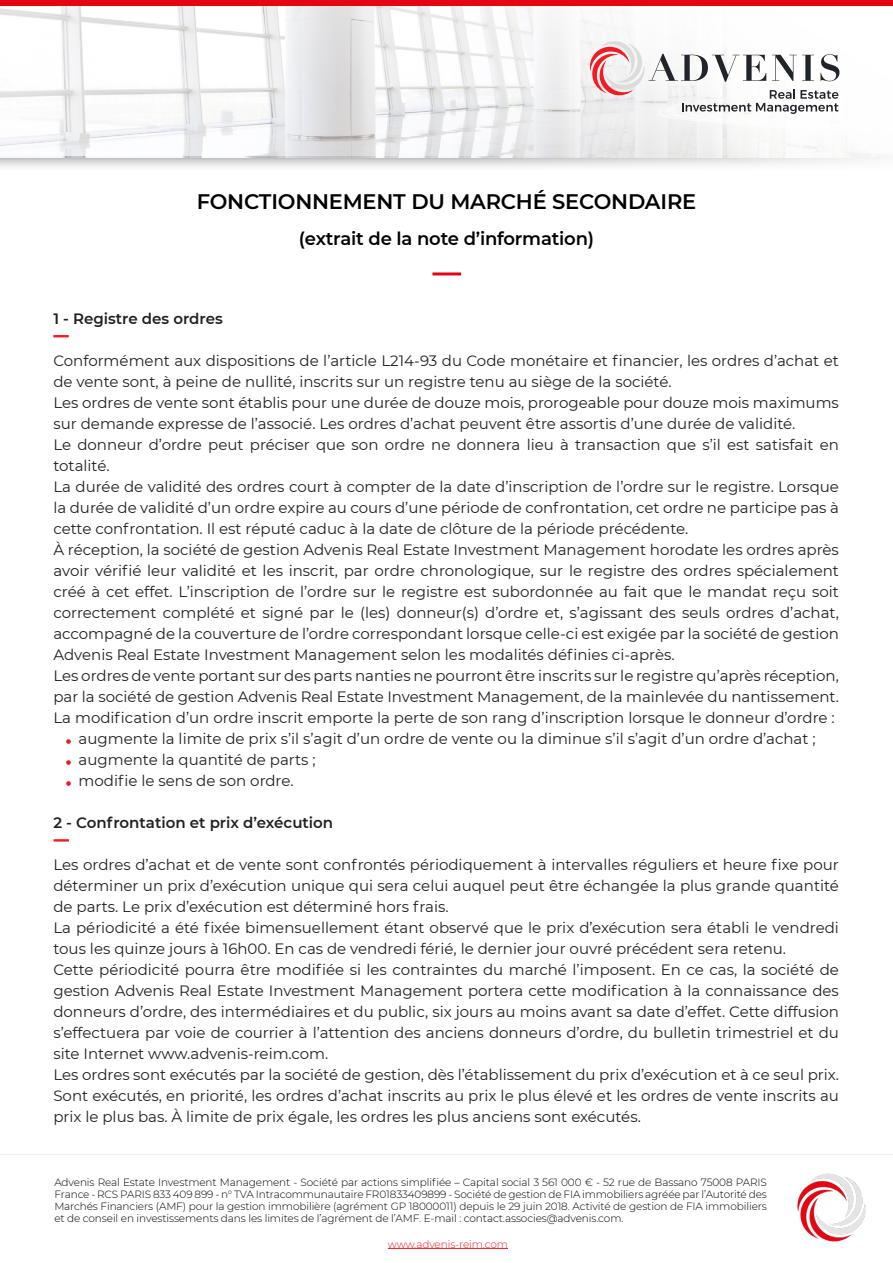
<style>
.page{position:relative;width:893px;height:1263px;background:#fff}
.page>*{position:absolute;margin:0;border:0;box-sizing:border-box;transform-origin:0 0}
.t1{font:600 21px "Montserrat";letter-spacing:-.01em;color:#000001}
.t2{font:600 18px "Montserrat";letter-spacing:-.01em;color:#000001}
.t3{font:15px/21px "Montserrat";color:#231f20}
.t4{font:600 15px "Montserrat";color:#231f20}
.t5{font:300 10.5px/12px "Montserrat";letter-spacing:-.01em;color:#000001;text-align:justify}
.t6{font:300 10.5px "Montserrat";letter-spacing:-.01em;color:#eb1f27}
</style>
<div class="page">
<div style="left:0;top:0;width:893px;height:171px;background:#231f20;opacity:.59"></div>
<svg style="left:259px;top:6px;width:634px;height:270px"></svg>
<svg style="left:0;top:6px;width:742px;height:150px"></svg>
<div style="left:0;top:0;width:893px;height:6px;background:#e30613"></div>
<svg style="left:589px;top:40px;width:250px;height:74px"></svg>
<hr style="left:434px;top:272px;width:26px;height:3px;background:#e30613">
<img style="left:797px;top:1173px;width:69px;height:69px">
<hr style="left:388px;top:1248px;width:120px;height:1px;background:#eb1f27">
<svg style="left:53px;top:335px;width:16px;height:2px"></svg>
<svg style="left:66px;top:739px;width:5px;height:5px"></svg>
<svg style="left:66px;top:760px;width:5px;height:5px"></svg>
<svg style="left:66px;top:781px;width:5px;height:5px"></svg>
<svg style="left:54px;top:839px;width:15px;height:2px"></svg>
<p class="t1" style="left:197px;top:186px;width:501px">FONCTIONNEMENT DU MARCHÉ SECONDAIRE</p>
<p class="t2" style="left:299px;top:226px;width:297px">(extrait de la note d’information)</p>
<p class="t4" style="left:53px;top:308px;width:171px">1 - Registre des ordres</p>
<p class="t3" style="left:53px;top:349px;width:787px">Conformément aux dispositions de l’article L214-93 du Code monétaire et financier, les ordres d’achat et de vente sont, à peine de nullité, inscrits sur un registre tenu au siège de la société.</p>
<p class="t3" style="left:53px;top:391px;width:787px">Les ordres de vente sont établis pour une durée de douze mois, prorogeable pour douze mois maximums sur demande expresse de l’associé. Les ordres d’achat peuvent être assortis d’une durée de validité.</p>
<p class="t3" style="left:53px;top:433px;width:787px">Le donneur d’ordre peut préciser que son ordre ne donnera lieu à transaction que s’il est satisfait en totalité.</p>
<p class="t3" style="left:53px;top:475px;width:787px;text-align:justify">La durée de validité des ordres court à compter de la date d’inscription de l’ordre sur le registre. Lorsque la durée de validité d’un ordre expire au cours d’une période de confrontation, cet ordre ne participe pas à cette confrontation. Il est réputé caduc à la date de clôture de la période précédente.</p>
<p class="t3" style="left:53px;top:538px;width:787px;text-align:justify">À réception, la société de gestion Advenis Real Estate Investment Management horodate les ordres après avoir vérifié leur validité et les inscrit, par ordre chronologique, sur le registre des ordres spécialement créé à cet effet. L’inscription de l’ordre sur le registre est subordonnée au fait que le mandat reçu soit correctement complété et signé par le (les) donneur(s) d’ordre et, s’agissant des seuls ordres d’achat, accompagné de la couverture de l’ordre correspondant lorsque celle-ci est exigée par la société de gestion Advenis Real Estate Investment Management selon les modalités définies ci-après.</p>
<p class="t3" style="left:53px;top:664px;width:787px">Les ordres de vente portant sur des parts nanties ne pourront être inscrits sur le registre qu’après réception, par la société de gestion Advenis Real Estate Investment Management, de la mainlevée du nantissement.</p>
<p class="t3" style="left:53px;top:706px;width:783px">La modification d’un ordre inscrit emporte la perte de son rang d’inscription lorsque le donneur d’ordre :</p>
<p class="t3" style="left:79px;top:727px;width:739px">augmente la limite de prix s’il s’agit d’un ordre de vente ou la diminue s’il s’agit d’un ordre d’achat ;</p>
<p class="t3" style="left:79px;top:748px;width:239px">augmente la quantité de parts ;</p>
<p class="t3" style="left:79px;top:769px;width:217px">modifie le sens de son ordre.</p>
<p class="t4" style="left:53px;top:812px;width:281px">2 - Confrontation et prix d’exécution</p>
<p class="t3" style="left:53px;top:853px;width:787px;text-align:justify">Les ordres d’achat et de vente sont confrontés périodiquement à intervalles réguliers et heure fixe pour déterminer un prix d’exécution unique qui sera celui auquel peut être échangée la plus grande quantité de parts. Le prix d’exécution est déterminé hors frais.</p>
<p class="t3" style="left:53px;top:916px;width:787px">La périodicité a été fixée bimensuellement étant observé que le prix d’exécution sera établi le vendredi tous les quinze jours à 16h00. En cas de vendredi férié, le dernier jour ouvré précédent sera retenu.</p>
<p class="t3" style="left:53px;top:958px;width:787px;text-align:justify">Cette périodicité pourra être modifiée si les contraintes du marché l’imposent. En ce cas, la société de gestion Advenis Real Estate Investment Management portera cette modification à la connaissance des donneurs d’ordre, des intermédiaires et du public, six jours au moins avant sa date d’effet. Cette diffusion s’effectuera par voie de courrier à l’attention des anciens donneurs d’ordre, du bulletin trimestriel et du site Internet www.advenis-reim.com.</p>
<p class="t3" style="left:53px;top:1063px;width:787px;text-align:justify">Les ordres sont exécutés par la société de gestion, dès l’établissement du prix d’exécution et à ce seul prix.<br>Sont exécutés, en priorité, les ordres d’achat inscrits au prix le plus élevé et les ordres de vente inscrits au prix le plus bas. À limite de prix égale, les ordres les plus anciens sont exécutés.</p>
<p class="t5" style="left:54px;top:1176px;width:714px">Advenis Real Estate Investment Management - Société par actions simplifiée – Capital social 3 561 000 € - 52 rue de Bassano 75008 PARIS France - RCS PARIS 833 409 899 - n° TVA Intracommunautaire FR01833409899 - Société de gestion de FIA immobiliers agréée par l’Autorité des Marchés Financiers (AMF) pour la gestion immobilière (agrément GP 18000011) depuis le 29 juin 2018. Activité de gestion de FIA immobiliers et de conseil en investissements dans les limites de l’agrément de l’AMF. E-mail : contact.associes@advenis.com.</p>
<p class="t6" style="left:388px;top:1237px;width:122px">www.advenis-reim.com</p>
</div>
